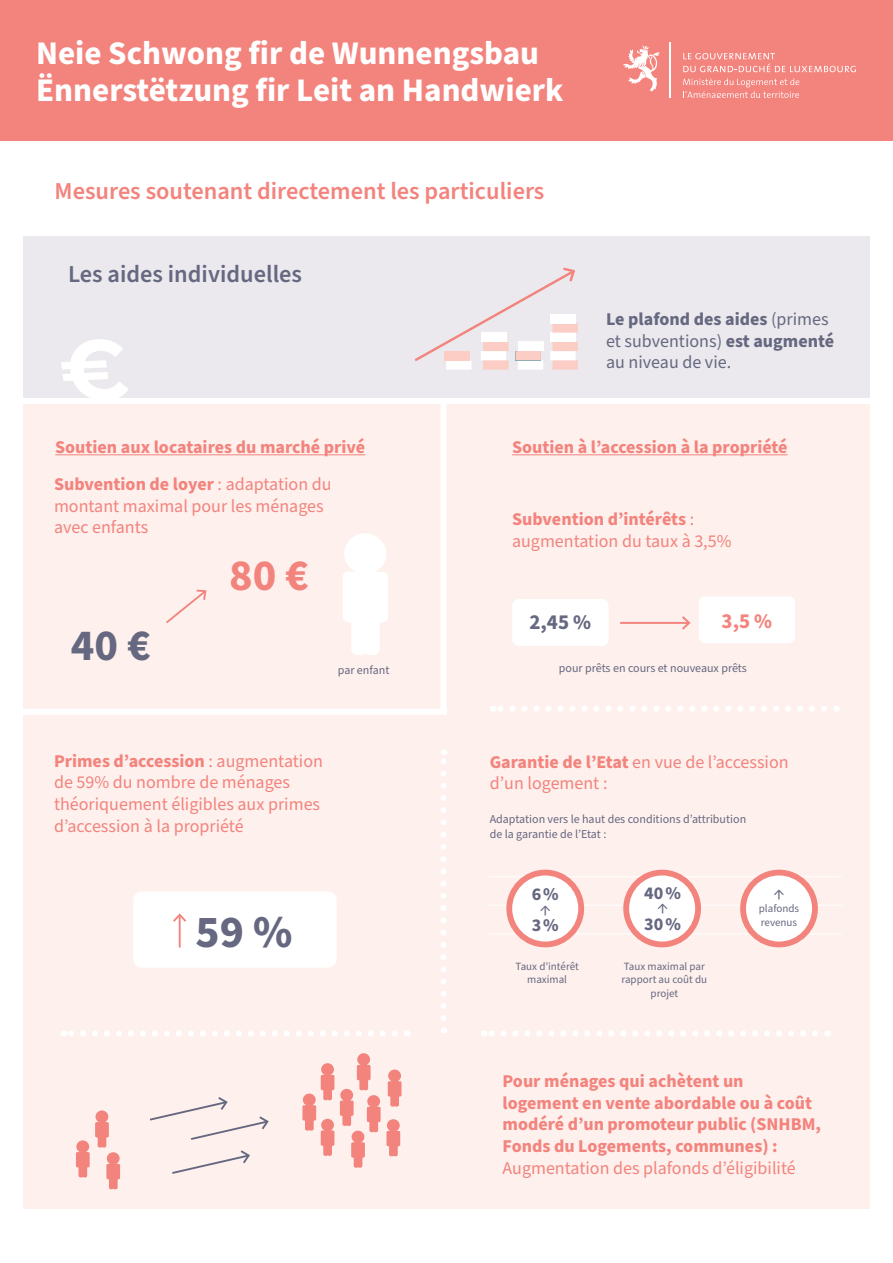
<style>
.page{position:relative;width:893px;height:1263px;background:#fff}
.page>*{position:absolute;margin:0;border:0;box-sizing:border-box;transform-origin:0 0}
.t1{font:700 45.6px "Source Sans Pro";color:#656880}
.t2{font:700 44.4px "Source Sans Pro";color:#656880}
.t3{font:700 44.4px "Source Sans Pro";color:#f3837d}
.t4{font:700 33px/36.3px "Source Sans Pro";color:#fff}
.t5{font:600 24.3px "Source Sans Pro";color:#f3837d}
.t6{font:600 24.3px "Source Sans Pro";color:#656880}
.t7{font:700 20.85px "Source Sans Pro";color:#656880}
.t8{font:700 20.85px "Source Sans Pro";color:#f3837d}
.t9{font:18px/21.6px "Source Sans Pro";color:#f3837d}
.t10{font:700 18px/21.6px "Source Sans Pro";color:#f3837d}
.t11{font:18px/21.6px "Source Sans Pro";color:#656880}
.t12{font:700 18px "Source Sans Pro";color:#656880}
.t13{font:12px/14.4px "Source Sans Pro";color:#656880}
.t14{font:10.95px/13.2px "Source Sans Pro";color:#656880;text-align:center}
.s1{font-weight:700}
</style>
<div class="page">
<div style="left:0;top:0;width:893px;height:140px;background:#f3837d"></div>
<svg style="left:623px;top:45px;width:37px;height:47px"></svg>
<hr style="left:670px;top:43px;width:1px;height:55px;background:#fff">
<svg style="left:683px;top:53px;width:173px;height:19px"></svg>
<svg style="left:683px;top:78px;width:116px;height:20px"></svg>
<div style="left:23px;top:236px;width:847px;height:973px;background:#fef0ed"></div>
<hr style="left:512px;top:454px;width:276px;height:1px;background:#f3837d">
<hr style="left:55px;top:454px;width:310px;height:1px;background:#f3837d">
<svg style="left:166px;top:589px;width:41px;height:34px"></svg>
<svg style="left:343px;top:533px;width:45px;height:122px"></svg>
<svg style="left:493px;top:706px;width:331px;height:6px"></svg>
<svg style="left:484px;top:1030px;width:331px;height:6px"></svg>
<svg style="left:63px;top:1030px;width:332px;height:6px"></svg>
<svg style="left:441px;top:750px;width:5px;height:268px"></svg>
<hr style="left:620px;top:622px;width:69px;height:2px;background:#f3837d">
<svg style="left:680px;top:616px;width:11px;height:14px"></svg>
<div style="left:512px;top:599px;width:97px;height:47px;background:#fff;border-radius:7px"></div>
<div style="left:699px;top:596px;width:96px;height:47px;background:#fff;border-radius:7px"></div>
<div style="left:23px;top:236px;width:847px;height:165px;background:#ebe9ed"></div>
<svg style="left:415px;top:267px;width:163px;height:103px"></svg>
<div style="left:6px;top:709px;width:440px;height:6px;background:#fff"></div>
<div style="left:6px;top:398px;width:882px;height:6px;background:#fff"></div>
<hr style="left:487px;top:876px;width:355px;height:1px;background:#fff">
<hr style="left:487px;top:905px;width:355px;height:1px;background:#fff">
<hr style="left:487px;top:933px;width:355px;height:1px;background:#fff">
<svg style="left:61px;top:339px;width:67px;height:59px"></svg>
<div style="left:623px;top:870px;width:78px;height:77px;background:#f3837d;border-radius:50%"></div>
<div style="left:629px;top:875px;width:66px;height:66px;background:#fff;border-radius:50%"></div>
<div style="left:740px;top:870px;width:78px;height:77px;background:#f3837d;border-radius:50%"></div>
<div style="left:746px;top:875px;width:66px;height:66px;background:#fff;border-radius:50%"></div>
<div style="left:506px;top:870px;width:78px;height:77px;background:#f3837d;border-radius:50%"></div>
<div style="left:512px;top:875px;width:66px;height:66px;background:#fff;border-radius:50%"></div>
<div style="left:440px;top:404px;width:6px;height:310px;background:#fff"></div>
<div style="left:133px;top:891px;width:204px;height:77px;background:#fff;border-radius:9px"></div>
<hr style="left:179px;top:915px;width:2px;height:32px;background:#f3837d">
<svg style="left:173px;top:913px;width:14px;height:11px"></svg>
<svg style="left:76px;top:1110px;width:44px;height:79px"></svg>
<svg style="left:302px;top:1063px;width:32px;height:93px"></svg>
<svg style="left:340px;top:1053px;width:61px;height:115px"></svg>
<svg style="left:150px;top:1097px;width:119px;height:43px"></svg>
<svg style="left:172px;top:1150px;width:78px;height:24px"></svg>
<h3 class="t4" style="left:36px;top:36px;width:529px">Neie Schwong fir de Wunnengsbau<br>Ënnerstëtzung fir Leit an Handwierk</h3>
<h3 class="t5" style="left:55px;top:175px;width:491px">Mesures soutenant directement les particuliers</h3>
<h3 class="t6" style="left:68px;top:258px;width:236px">Les aides individuelles</h3>
<p class="t11" style="left:606px;top:309px;width:229px"><span class="s1">Le plafond des aides</span> (primes et subventions) <span class="s1">est augmenté </span>au niveau de vie.</p>
<p class="t10" style="left:55px;top:437px;width:312px">Soutien aux locataires du marché privé</p>
<p class="t10" style="left:512px;top:437px;width:277px">Soutien à l’accession à la propriété</p>
<p class="t9" style="left:54px;top:474px;width:279px"><span class="s1">Subvention de loyer</span> : adaptation du montant maximal pour les ménages avec enfants</p>
<p class="t9" style="left:512px;top:509px;width:221px"><span class="s1">Subvention d’intérêts</span> : augmentation du taux à 3,5%</p>
<h2 class="t2" style="left:71px;top:615px;width:81px">40 €</h2>
<h2 class="t3" style="left:229px;top:545px;width:81px">80 €</h2>
<p class="t13" style="left:338px;top:663px;width:53px">par enfant</p>
<p class="t7" style="left:529px;top:608px;width:63px">2,45 %</p>
<p class="t8" style="left:722px;top:607px;width:52px">3,5 %</p>
<p class="t13" style="left:559px;top:661px;width:190px">pour prêts en cours et nouveaux prêts</p>
<p class="t9" style="left:54px;top:751px;width:270px"><span class="s1">Primes d’accession</span> : augmentation de 59% du nombre de ménages théoriquement éligibles aux primes d’accession à la propriété</p>
<p class="t9" style="left:490px;top:752px;width:300px"><span class="s1">Garantie de l’Etat</span> en vue de l’accession d’un logement :</p>
<p class="t13" style="left:490px;top:812px;width:258px">Adaptation vers le haut des conditions d’attribution de la garantie de l’Etat :</p>
<h1 class="t1" style="left:196px;top:901px;width:98px">59 %</h1>
<p class="t12" style="left:532px;top:882px;width:28px">6 %</p>
<p class="t11" style="left:540px;top:898px;width:13px">↑</p>
<p class="t12" style="left:532px;top:913px;width:28px">3 %</p>
<p class="t12" style="left:644px;top:881px;width:38px">40 %</p>
<p class="t11" style="left:657px;top:897px;width:13px">↑</p>
<p class="t14" style="left:759px;top:902px;width:42px;text-align:left">plafonds revenus</p>
<p class="t11" style="left:773px;top:882px;width:13px">↑</p>
<p class="t12" style="left:644px;top:912px;width:38px">30 %</p>
<p class="t14" style="left:516px;top:960px;width:65px">Taux d’intérêt maximal</p>
<p class="t14" style="left:621px;top:960px;width:87px">Taux maximal par rapport au coût du projet</p>
<p class="t10" style="left:503px;top:1071px;width:320px">Pour ménages qui achètent un logement en vente abordable ou à coût modéré d’un promoteur public (SNHBM, Fonds du Logements, communes) :</p>
<p class="t9" style="left:503px;top:1157px;width:295px">Augmentation des plafonds d’éligibilité</p>
</div>
